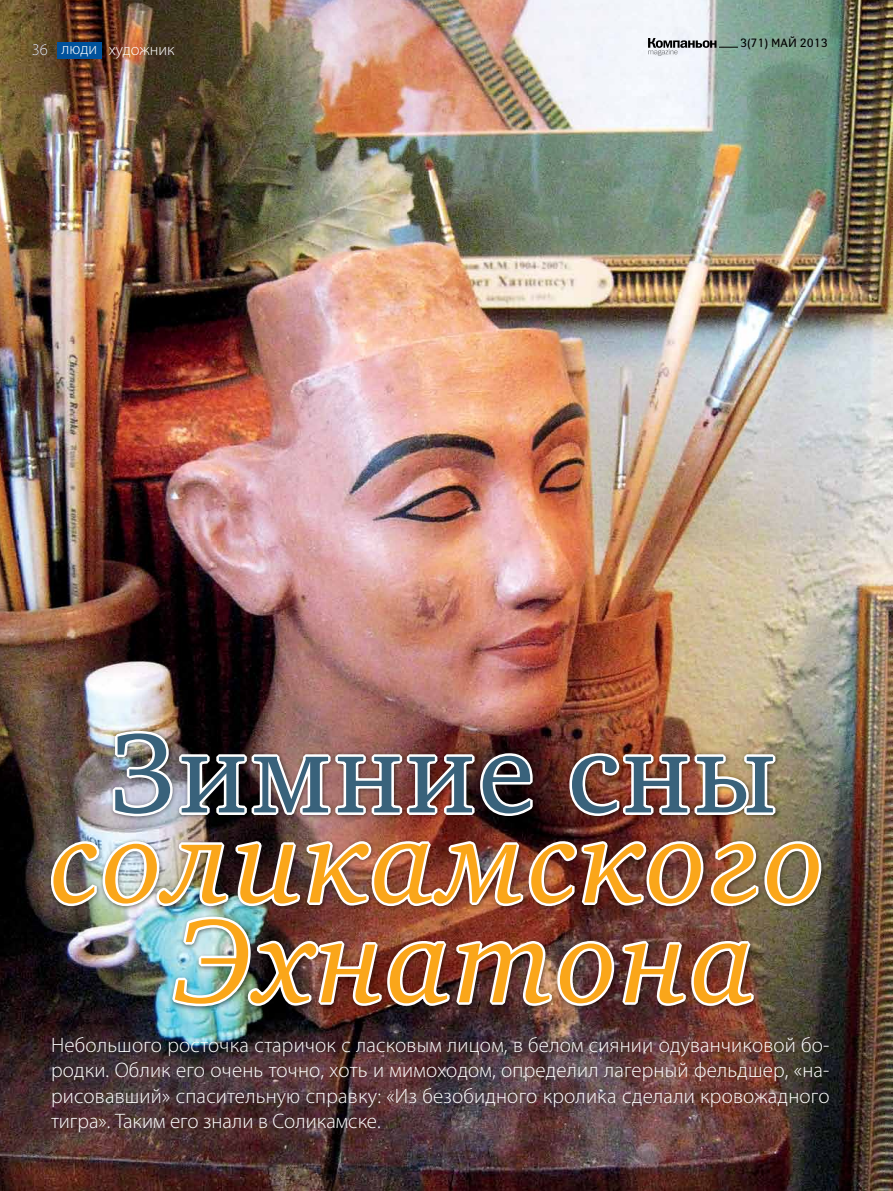
<style>
.page{position:relative;width:893px;height:1191px;background:#fff}
.page>*{position:absolute;margin:0;border:0;box-sizing:border-box;transform-origin:0 0}
.t1{font:italic 121.5px/99.8px "Charter ITC";letter-spacing:.025em;color:#faa61a;text-align:center}
.t2{font:115.5px "Charter ITC";letter-spacing:.025em;color:#39627b}
.t3{font:300 21px/25.5px "Myriad Pro";color:#fff;text-align:justify}
.t4{font:300 16.5px "Myriad Pro";color:#fff}
.t5{font:12px "Yanus";color:#000}
.s1{color:#000}
</style>
<div class="page">
<img style="left:0;top:0;width:893px;height:1191px">
<div style="left:57px;top:42px;width:45px;height:17px;background:#00529c"></div>
<svg style="left:648px;top:38px;width:90px;height:18px"></svg>
<div style="left:47px;top:727px;width:780px;height:285px;background:#000;opacity:.5"></div>
<img style="left:110px;top:728px;width:427px;height:91px">
<img style="left:567px;top:750px;width:211px;height:68px">
<img style="left:48px;top:836px;width:776px;height:172px">
<p class="t4" style="left:32px;top:39px;width:67px"><span class="s1">36</span> люди</p>
<p class="t4" style="left:109px;top:40px;width:67px">художник</p>
<p class="t5" style="left:740px;top:36px;width:89px">3(71) МАЙ 2013</p>
<h2 class="t2" style="left:111px;top:701px;width:667px">Зимние сны</h2>
<h1 class="t1" style="left:51px;top:811px;width:776px">соликамского<br>Эхнатона</h1>
<p class="t3" style="left:51px;top:1031px;width:780px">Небольшого росточка старичок с ласковым лицом, в белом сиянии одуванчиковой бо&shy;родки. Облик его очень точно, хоть и мимоходом, определил лагерный фельдшер, «на&shy;рисовавший» спасительную справку: «Из безобидного кролика сделали кровожадного тигра». Таким его знали в Соликамске.</p>
</div>
